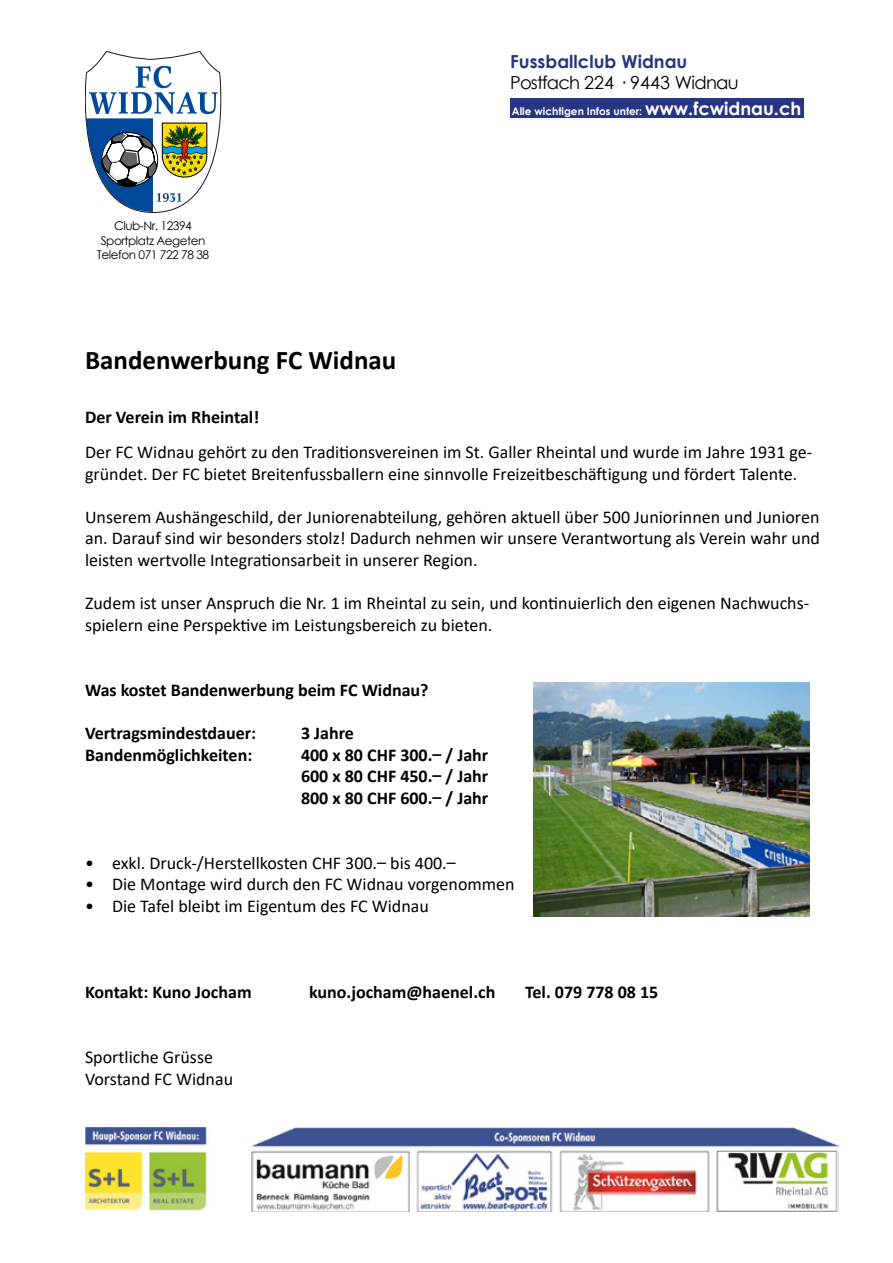
<style>
.page{position:relative;width:893px;height:1263px;background:#fff}
.page>*{position:absolute;margin:0;border:0;box-sizing:border-box;transform-origin:0 0}
.t1{font:700 27px "Calibri";color:#000}
.t2{font:18px/21.6px "Calibri";color:#000}
.t3{font:700 18px/21.6px "Calibri";color:#000;text-align:justify}
.t4{font:18px "Century Gothic";letter-spacing:-.04em;color:#000}
.t5{font:700 18px "Century Gothic";color:#283583}
.t6{font:12px/14.4px "Century Gothic";letter-spacing:-.04em;color:#000;text-align:center}
.t7{font:700 10.5px "Century Gothic";color:#fff}
.s1{font-size:18px}
</style>
<div class="page">
<svg style="left:85px;top:51px;width:136px;height:161px"></svg>
<div style="left:510px;top:98px;width:294px;height:20px;background:#283583"></div>
<img style="left:85px;top:1127px;width:754px;height:84px">
<img style="left:534px;top:682px;width:275px;height:234px">
<p class="t6" style="left:97px;top:218px;width:114px">Club-Nr. 12394<br>Sportplatz Aegeten<br>Telefon 071 722 78 38</p>
<p class="t5" style="left:510px;top:47px;width:179px">Fussballclub Widnau</p>
<p class="t4" style="left:510px;top:70px;width:230px">Postfach 224 · 9443 Widnau</p>
<p class="t7" style="left:512px;top:103px;width:291px">Alle wichtigen Infos unter: <span class="s1">www.fcwidnau.ch</span></p>
<h1 class="t1" style="left:85px;top:341px;width:313px">Bandenwerbung FC Widnau</h1>
<p class="t3" style="left:85px;top:406px;width:176px">Der Verein im Rheintal!</p>
<p class="t2" style="left:85px;top:441px;width:729px">Der FC Widnau gehört zu den Traditionsvereinen im St. Galler Rheintal und wurde im Jahre 1931 ge&shy;gründet. Der FC bietet Breitenfussballern eine sinnvolle Freizeitbeschäftigung und fördert Talente.</p>
<p class="t2" style="left:85px;top:506px;width:736px;text-align:justify">Unserem Aushängeschild, der Juniorenabteilung, gehören aktuell über 500 Juniorinnen und Junioren an. Darauf sind wir besonders stolz! Dadurch nehmen wir unsere Verantwortung als Verein wahr und leisten wertvolle Integrationsarbeit in unserer Region.</p>
<p class="t2" style="left:85px;top:592px;width:726px">Zudem ist unser Anspruch die Nr. 1 im Rheintal zu sein, und kontinuierlich den eigenen Nachwuchs&shy;spielern eine Perspektive im Leistungsbereich zu bieten.</p>
<p class="t3" style="left:85px;top:679px;width:345px">Was kostet Bandenwerbung beim FC Widnau?</p>
<p class="t3" style="left:85px;top:722px;width:173px">Vertragsmindestdauer:</p>
<p class="t3" style="left:301px;top:722px;width:54px">3 Jahre</p>
<p class="t3" style="left:85px;top:743px;width:169px">Bandenmöglichkeiten:</p>
<p class="t3" style="left:301px;top:743px;width:189px">400 x 80 CHF 300.– / Jahr 600 x 80 CHF 450.– / Jahr 800 x 80 CHF 600.– / Jahr</p>
<p class="t2" style="left:85px;top:851px;width:372px">• exkl. Druck-/Herstellkosten CHF 300.– bis 400.–</p>
<p class="t2" style="left:85px;top:873px;width:431px">• Die Montage wird durch den FC Widnau vorgenommen</p>
<p class="t2" style="left:85px;top:894px;width:345px">• Die Tafel bleibt im Eigentum des FC Widnau</p>
<p class="t3" style="left:85px;top:981px;width:168px">Kontakt: Kuno Jocham</p>
<p class="t3" style="left:309px;top:981px;width:188px">kuno.jocham@haenel.ch</p>
<p class="t3" style="left:525px;top:981px;width:135px">Tel. 079 778 08 15</p>
<p class="t2" style="left:85px;top:1046px;width:150px">Sportliche Grüsse<br>Vorstand FC Widnau</p>
</div>
